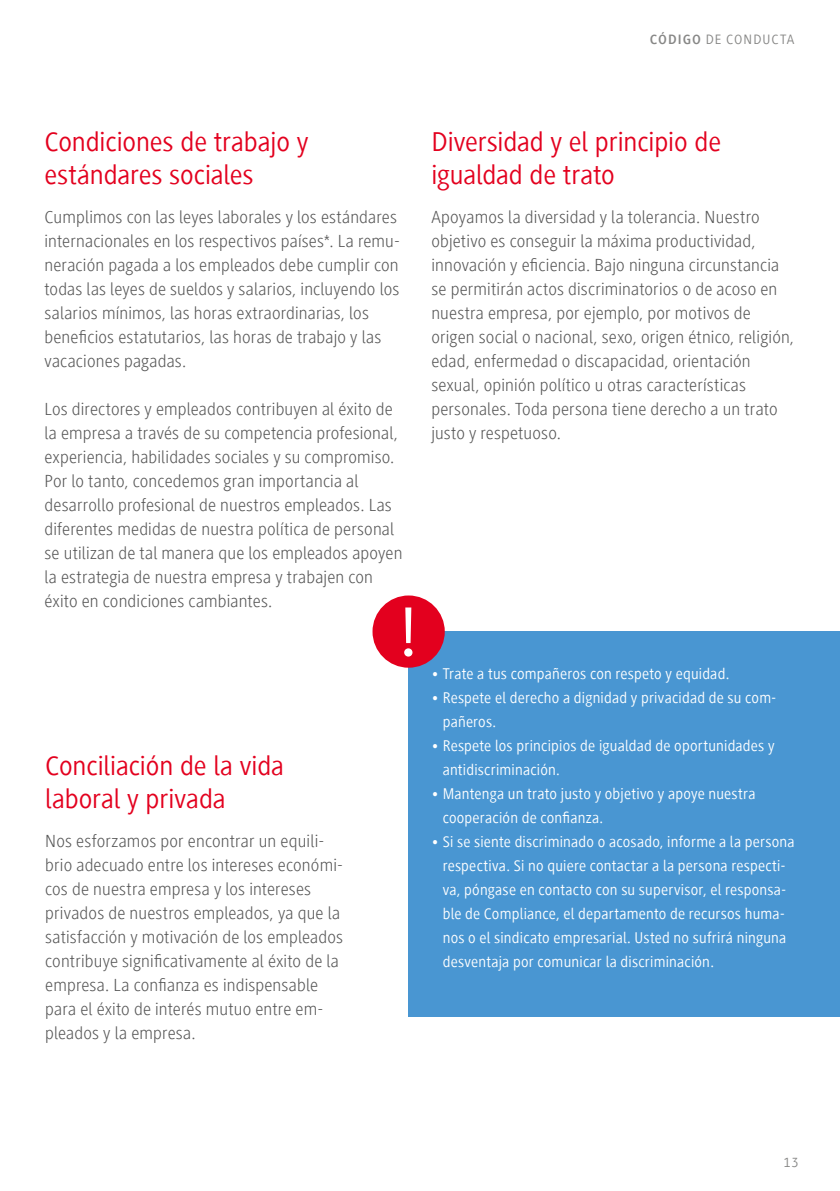
<style>
.page{position:relative;width:840px;height:1191px;background:#fff}
.page>*{position:absolute;margin:0;border:0;box-sizing:border-box;transform-origin:0 0}
.t1{font:28px/33.6px "Generis Sans Com";letter-spacing:-.005em;color:#e3001e}
.t2{font:300 18px/24px "Generis Sans Com";letter-spacing:.01em;color:#565656}
.t3{font:16px/24px "Generis Sans Com";letter-spacing:.015em;color:#fff}
.t4{font:14px "Generis Sans Com";letter-spacing:.075em;color:#878786}
.s1{font-weight:700}
</style>
<div class="page">
<div style="left:408px;top:631px;width:431px;height:385px;background:#4996d2"></div>
<div style="left:372px;top:595px;width:72px;height:72px;background:#e3001e;border-radius:50%"></div>
<svg style="left:404px;top:607px;width:8px;height:49px"></svg>
<p class="t4" style="left:649px;top:32px;width:146px"><span class="s1">CÓDIGO</span> DE CONDUCTA</p>
<h1 class="t1" style="left:44px;top:125px;width:265px">Condiciones de trabajo y estándares sociales</h1>
<p class="t2" style="left:44px;top:205px;width:356px">Cumplimos con las leyes laborales y los estándares internacionales en los respectivos países*. La remu&shy;neración pagada a los empleados debe cumplir con todas las leyes de sueldos y salarios, incluyendo los salarios mínimos, las horas extraordinarias, los beneficios estatutarios, las horas de trabajo y las vacaciones pagadas.</p>
<p class="t2" style="left:44px;top:397px;width:359px">Los directores y empleados contribuyen al éxito de la empresa a través de su competencia profesional, experiencia, habilidades sociales y su compromiso.<br>Por lo tanto, concedemos gran importancia al desarrollo profesional de nuestros empleados. Las diferentes medidas de nuestra política de personal se utilizan de tal manera que los empleados apoyen la estrategia de nuestra empresa y trabajen con éxito en condiciones cambiantes.</p>
<h1 class="t1" style="left:45px;top:749px;width:240px">Conciliación de la vida laboral y privada</h1>
<p class="t2" style="left:45px;top:829px;width:299px">Nos esforzamos por encontrar un equili&shy;brio adecuado entre los intereses económi&shy;cos de nuestra empresa y los intereses privados de nuestros empleados, ya que la satisfacción y motivación de los empleados contribuye significativamente al éxito de la empresa. La confianza es indispensable para el éxito de interés mutuo entre em&shy;pleados y la empresa.</p>
<h1 class="t1" style="left:431px;top:125px;width:291px">Diversidad y el principio de igualdad de trato</h1>
<p class="t2" style="left:431px;top:205px;width:364px">Apoyamos la diversidad y la tolerancia. Nuestro objetivo es conseguir la máxima productividad, innovación y eficiencia. Bajo ninguna circunstancia se permitirán actos discriminatorios o de acoso en nuestra empresa, por ejemplo, por motivos de origen social o nacional, sexo, origen étnico, religión, edad, enfermedad o discapacidad, orientación sexual, opinión político u otras características personales. Toda persona tiene derecho a un trato justo y respetuoso.</p>
<p class="t3" style="left:431px;top:661px;width:299px">• Trate a tus compañeros con respeto y equidad.</p>
<p class="t3" style="left:442px;top:685px;width:334px;text-indent:-11px">• Respete el derecho a dignidad y privacidad de su com&shy;pañeros.</p>
<p class="t3" style="left:442px;top:733px;width:333px;text-indent:-11px">• Respete los principios de igualdad de oportunidades y antidiscriminación.</p>
<p class="t3" style="left:442px;top:781px;width:314px;text-indent:-11px">• Mantenga un trato justo y objetivo y apoye nuestra cooperación de confianza.</p>
<p class="t3" style="left:442px;top:829px;width:353px;text-indent:-11px">• Si se siente discriminado o acosado, informe a la persona respectiva. Si no quiere contactar a la persona respecti&shy;va, póngase en contacto con su supervisor, el responsa&shy;ble de Compliance, el departamento de recursos huma&shy;nos o el sindicato empresarial. Usted no sufrirá ninguna desventaja por comunicar la discriminación.</p>
<p class="t4" style="left:783px;top:1155px;width:16px">13</p>
</div>
